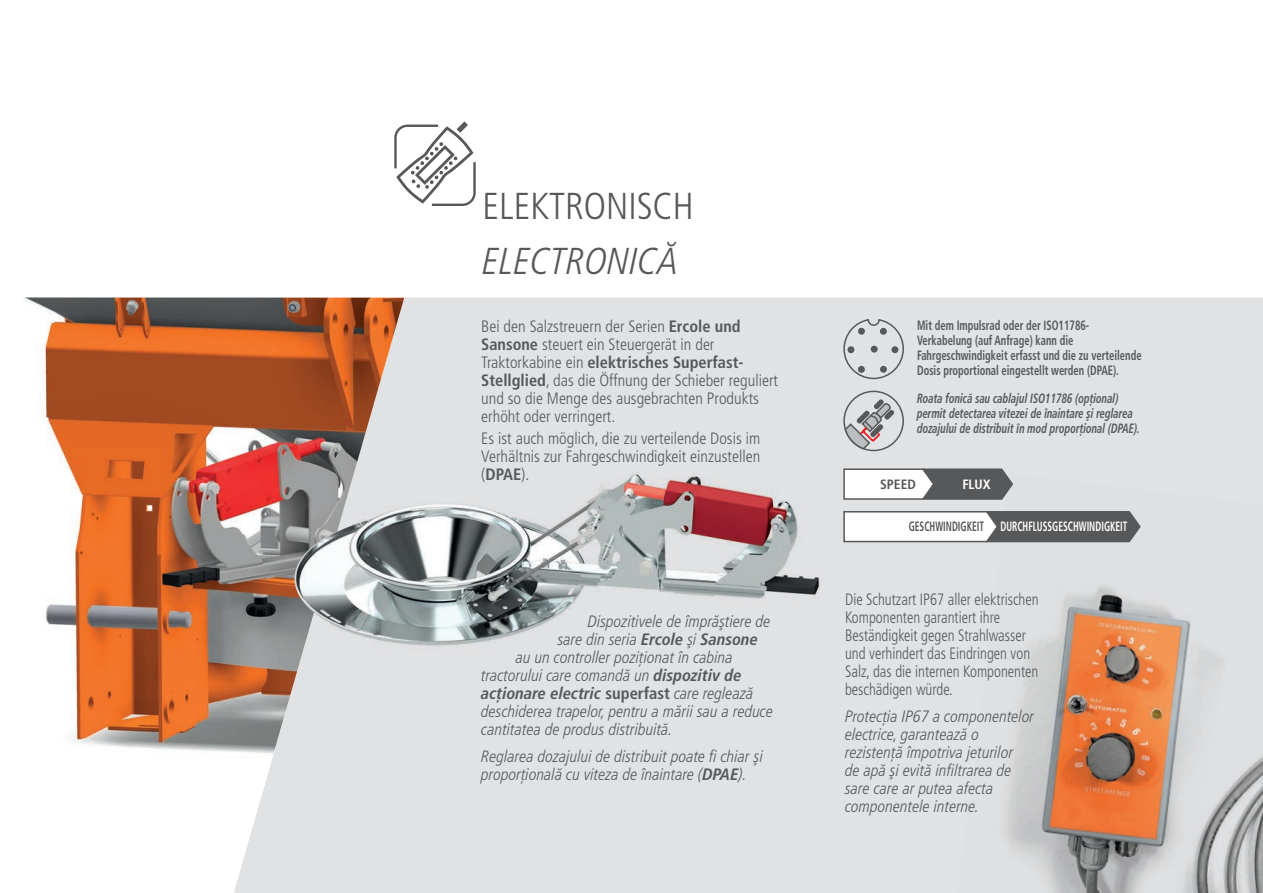
<style>
.page{position:relative;width:1263px;height:893px;background:#fff}
.page>*{position:absolute;margin:0;border:0;box-sizing:border-box;transform-origin:0 0}
.t1{font:300 condensed 37.5px "Frutiger LT Pro";color:#57585a}
.t2{font:italic 300 condensed 37.5px "Frutiger LT Pro";color:#57585a}
.t3{font:italic 300 condensed 16.5px/18px "Frutiger LT Pro";color:#57585a}
.t4{font:300 condensed 16.5px/18px "Frutiger LT Pro";color:#57585a}
.t5{font:300 condensed 16.5px/18px "Frutiger LT Pro";color:#57585a;scale:.9 1}
.t6{font:italic 700 condensed 16.5px "Frutiger LT Pro";color:#57585a}
.t7{font:700 condensed 13.5px/15px "Frutiger LT Pro";color:#57585a;scale:.78 1}
.t8{font:italic 700 condensed 13.5px/15px "Frutiger LT Pro";color:#57585a;scale:.78 1}
.t9{font:700 condensed 13.5px "Frutiger LT Pro";color:#fff;scale:.7 1}
.t10{font:700 condensed 13.5px "Frutiger LT Pro";color:#57585a;scale:.7 1}
.t11{font:700 condensed 13.5px "Frutiger LT Pro";color:#57585a}
.t12{font:700 condensed 13.5px "Frutiger LT Pro";color:#fff}
.s1{font-weight:700}
.s2{font-style:normal}
.s3{font-weight:300}
</style>
<div class="page">
<div style="left:404px;top:298px;width:858px;height:595px;background:#e1e2e4"></div>
<img style="left:957px;top:473px;width:305px;height:420px">
<svg style="left:234px;top:787px;width:170px;height:106px;background:#e3e4e6"></svg>
<img style="left:24px;top:297px;width:380px;height:490px">
<svg style="left:394px;top:121px;width:82px;height:85px"></svg>
<img style="left:294px;top:454px;width:535px;height:229px">
<div style="left:843px;top:391px;width:61px;height:60px;border:2px solid #57585a;border-radius:50%"></div>
<svg style="left:844px;top:399px;width:50px;height:51px;background:#bab6b9"></svg>
<svg style="left:843px;top:318px;width:62px;height:62px;background:#cdced0"></svg>
<svg style="left:843px;top:468px;width:171px;height:32px"></svg>
<svg style="left:843px;top:510px;width:299px;height:33px"></svg>
<img style="left:1262px;top:297px;width:1px;height:596px">
<h1 class="t1" style="left:482px;top:185px;width:213px">ELEKTRONISCH</h1>
<h1 class="t2" style="left:482px;top:239px;width:198px">ELECTRONICĂ</h1>
<p class="t4" style="left:481px;top:318px;width:298px">Bei den Salzstreuern der Serien <span class="s1">Ercole und Sansone</span> steuert ein Steuergerät in der Traktorkabine ein <span class="s1">elektrisches Superfast-Stellglied</span>, das die Öffnung der Schieber reguliert und so die Menge des ausgebrachten Produkts erhöht oder verringert.</p>
<p class="t4" style="left:481px;top:430px;width:280px;text-align:justify">Es ist auch möglich, die zu verteilende Dosis im Verhältnis zur Fahrgeschwindigkeit einzustellen (<span class="s1">DPAE</span>).</p>
<p class="t3" style="left:588px;top:613px;width:184px">Dispozitivele de împrăştiere de</p>
<p class="t3" style="left:558px;top:631px;width:202px">sare din seria <span class="s1">Ercole</span> şi <span class="s1">Sansone</span></p>
<p class="t3" style="left:516px;top:649px;width:218px">au un controller poziţionat în cabina</p>
<p class="t3" style="left:481px;top:667px;width:262px">tractorului care comandă un <span class="s1">dispozitiv de</span></p>
<p class="t6" style="left:481px;top:684px;width:274px">acţionare electric <span class="s2">superfast</span> <span class="s3">care reglează</span></p>
<p class="t3" style="left:481px;top:703px;width:293px">deschiderea trapelor, pentru a mării sau a reduce</p>
<p class="t3" style="left:481px;top:721px;width:193px">cantitatea de produs distribuită.</p>
<p class="t3" style="left:481px;top:747px;width:283px">Reglarea dozajului de distribuit poate fi chiar şi proporţională cu viteza de înaintare (<span class="s1">DPAE</span>).</p>
<p class="t7" style="left:917px;top:318px;width:289px">Mit dem Impulsrad oder der ISO11786- Verkabelung (auf Anfrage) kann die Fahrgeschwindigkeit erfasst und die zu verteilende Dosis proportional eingestellt werden (DPAE).</p>
<p class="t8" style="left:917px;top:390px;width:287px">Roata fonică sau cablajul ISO11786 (opţional) permit detectarea vitezei de înaintare şi reglarea dozajului de distribuit în mod proporţional (DPAE).</p>
<p class="t11" style="left:880px;top:476px;width:37px">SPEED</p>
<p class="t10" style="left:909px;top:519px;width:109px">GESCHWINDIGKEIT</p>
<p class="t12" style="left:962px;top:476px;width:30px">FLUX</p>
<p class="t9" style="left:1000px;top:519px;width:183px">DURCHFLUSSGESCHWINDIGKEIT</p>
<p class="t5" style="left:845px;top:591px;width:217px">Die Schutzart IP67 aller elektrischen<br>Komponenten garantiert ihre<br>Beständigkeit gegen Strahlwasser und verhindert das Eindringen von<br>Salz, das die internen Komponenten beschädigen würde.</p>
<p class="t3" style="left:845px;top:707px;width:191px">Protecţia IP67 a componentelor electrice, garantează o rezistenţă împotriva jeturilor<br>de apă şi evită infiltrarea de sare care ar putea afecta componentele interne.</p>
</div>
